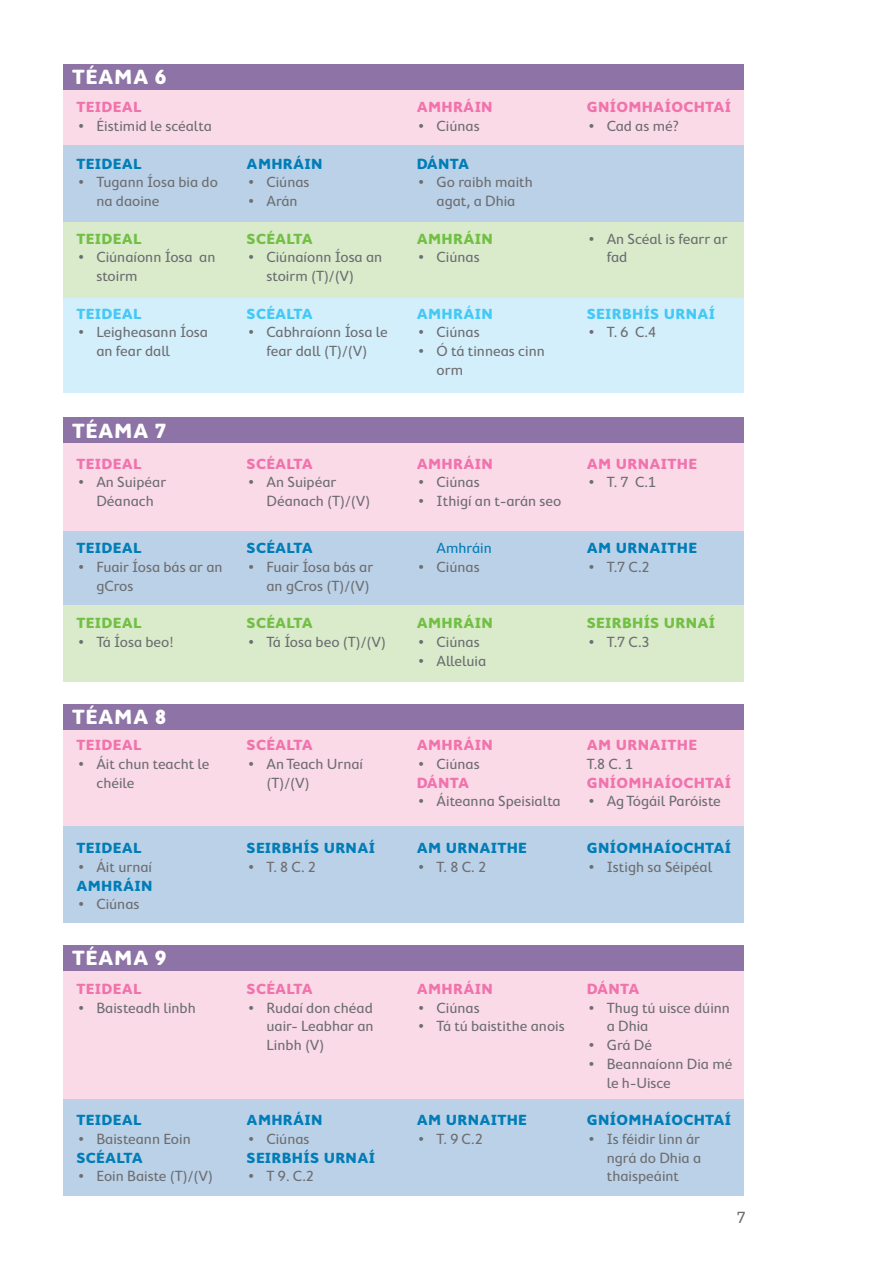
<style>
.page{position:relative;width:893px;height:1263px;background:#fff}
.page>*{position:absolute;margin:0;border:0;box-sizing:border-box;transform-origin:0 0}
.t1{font:700 21px "Cambridge Round";letter-spacing:.025em;color:#fff}
.t2{font:16.5px "Cambridge Round";color:#6d6e71}
.t3{font:15px/18.8px "Cambridge Round";color:#6d6e71}
.t4{font:700 15px "Cambridge Round";letter-spacing:.02em;color:#007db7}
.t5{font:700 15px "Cambridge Round";letter-spacing:.02em;color:#f173ac}
.t6{font:700 15px "Cambridge Round";letter-spacing:.02em;color:#72bf44}
.t7{font:700 15px "Cambridge Round";letter-spacing:.02em;color:#44c8f5}
.t8{font:15px "Cambridge Round";color:#007db7}
</style>
<div class="page">
<div style="left:64px;top:89px;width:680px;height:57px;background:#fbdae8"></div>
<div style="left:64px;top:443px;width:680px;height:88px;background:#fbdae8"></div>
<div style="left:64px;top:729px;width:680px;height:97px;background:#fbdae8"></div>
<div style="left:64px;top:971px;width:680px;height:127px;background:#fbdae8"></div>
<div style="left:64px;top:146px;width:680px;height:76px;background:#bbd1e7"></div>
<div style="left:64px;top:531px;width:680px;height:74px;background:#bbd1e7"></div>
<div style="left:64px;top:826px;width:680px;height:97px;background:#bbd1e7"></div>
<div style="left:64px;top:1098px;width:680px;height:97px;background:#bbd1e7"></div>
<div style="left:64px;top:222px;width:680px;height:76px;background:#d9ebcb"></div>
<div style="left:64px;top:605px;width:680px;height:76px;background:#d9ebcb"></div>
<div style="left:64px;top:298px;width:680px;height:95px;background:#d4effc"></div>
<div style="left:64px;top:64px;width:680px;height:25px;background:#8d73a6"></div>
<div style="left:64px;top:418px;width:680px;height:25px;background:#8d73a6"></div>
<div style="left:64px;top:704px;width:680px;height:25px;background:#8d73a6"></div>
<div style="left:64px;top:945px;width:680px;height:26px;background:#8d73a6"></div>
<h1 class="t1" style="left:72px;top:65px;width:96px">TÉAMA 6</h1>
<p class="t5" style="left:77px;top:99px;width:67px">TEIDEAL</p>
<p class="t3" style="left:78px;top:117px;width:135px">• Éistimid le scéalta</p>
<p class="t4" style="left:77px;top:155px;width:67px">TEIDEAL</p>
<p class="t3" style="left:96px;top:173px;width:123px;text-indent:-18px">• Tugann Íosa bia do na daoine</p>
<p class="t6" style="left:77px;top:230px;width:67px">TEIDEAL</p>
<p class="t3" style="left:96px;top:248px;width:121px;text-indent:-18px">• Ciúnaíonn Íosa an stoirm</p>
<p class="t7" style="left:77px;top:305px;width:67px">TEIDEAL</p>
<p class="t3" style="left:96px;top:323px;width:113px;text-indent:-18px">• Leigheasann Íosa an fear dall</p>
<h1 class="t1" style="left:72px;top:418px;width:96px">TÉAMA 7</h1>
<p class="t5" style="left:77px;top:455px;width:67px">TEIDEAL</p>
<p class="t3" style="left:78px;top:473px;width:89px;text-align:center">• An Suipéar<br>Déanach</p>
<p class="t4" style="left:77px;top:539px;width:67px">TEIDEAL</p>
<p class="t3" style="left:96px;top:557px;width:128px;text-indent:-18px">• Fuair Íosa bás ar an gCros</p>
<p class="t6" style="left:77px;top:614px;width:67px">TEIDEAL</p>
<p class="t3" style="left:78px;top:632px;width:97px">• Tá Íosa beo!</p>
<h1 class="t1" style="left:72px;top:705px;width:96px">TÉAMA 8</h1>
<p class="t5" style="left:77px;top:736px;width:67px">TEIDEAL</p>
<p class="t3" style="left:96px;top:754px;width:115px;text-indent:-18px">• Áit chun teacht le chéile</p>
<p class="t4" style="left:77px;top:839px;width:67px">TEIDEAL</p>
<p class="t3" style="left:78px;top:857px;width:75px">• Áit urnaí</p>
<p class="t4" style="left:77px;top:877px;width:77px">AMHRÁIN</p>
<p class="t3" style="left:78px;top:895px;width:63px">• Ciúnas</p>
<h1 class="t1" style="left:72px;top:946px;width:96px">TÉAMA 9</h1>
<p class="t5" style="left:77px;top:980px;width:67px">TEIDEAL</p>
<p class="t3" style="left:78px;top:998px;width:119px">• Baisteadh linbh</p>
<p class="t4" style="left:77px;top:1111px;width:67px">TEIDEAL</p>
<p class="t3" style="left:78px;top:1129px;width:114px">• Baisteann Eoin</p>
<p class="t4" style="left:77px;top:1149px;width:68px">SCÉALTA</p>
<p class="t3" style="left:78px;top:1167px;width:136px">• Eoin Baiste (T)/(V)</p>
<p class="t4" style="left:247px;top:155px;width:77px">AMHRÁIN</p>
<p class="t3" style="left:248px;top:173px;width:63px">• Ciúnas</p>
<p class="t3" style="left:248px;top:192px;width:51px">• Arán</p>
<p class="t6" style="left:247px;top:230px;width:68px">SCÉALTA</p>
<p class="t3" style="left:266px;top:248px;width:117px;text-indent:-18px">• Ciúnaíonn Íosa an stoirm (T)/(V)</p>
<p class="t7" style="left:247px;top:305px;width:68px">SCÉALTA</p>
<p class="t3" style="left:248px;top:323px;width:141px;text-align:center">• Cabhraíonn Íosa le fear dall (T)/(V)</p>
<p class="t5" style="left:247px;top:455px;width:68px">SCÉALTA</p>
<p class="t3" style="left:266px;top:473px;width:105px;text-indent:-18px">• An Suipéar<br>Déanach (T)/(V)</p>
<p class="t4" style="left:247px;top:539px;width:68px">SCÉALTA</p>
<p class="t3" style="left:248px;top:557px;width:126px;text-align:right">• Fuair Íosa bás ar an gCros (T)/(V)</p>
<p class="t6" style="left:247px;top:614px;width:68px">SCÉALTA</p>
<p class="t3" style="left:248px;top:632px;width:139px">• Tá Íosa beo (T)/(V)</p>
<p class="t5" style="left:247px;top:736px;width:68px">SCÉALTA</p>
<p class="t3" style="left:266px;top:754px;width:98px;text-indent:-18px">• An Teach Urnaí (T)/(V)</p>
<p class="t4" style="left:247px;top:839px;width:130px">SEIRBHÍS URNAÍ</p>
<p class="t3" style="left:248px;top:857px;width:69px">• T. 8 C. 2</p>
<p class="t5" style="left:247px;top:980px;width:68px">SCÉALTA</p>
<p class="t3" style="left:266px;top:998px;width:109px;text-align:justify;text-indent:-18px">• Rudaí don chéad uair- Leabhar an Linbh (V)</p>
<p class="t4" style="left:247px;top:1111px;width:77px">AMHRÁIN</p>
<p class="t3" style="left:248px;top:1129px;width:63px">• Ciúnas</p>
<p class="t4" style="left:247px;top:1149px;width:130px">SEIRBHÍS URNAÍ</p>
<p class="t3" style="left:248px;top:1167px;width:67px">• T 9. C.2</p>
<p class="t5" style="left:417px;top:99px;width:77px">AMHRÁIN</p>
<p class="t3" style="left:419px;top:117px;width:63px">• Ciúnas</p>
<p class="t4" style="left:417px;top:155px;width:54px">DÁNTA</p>
<p class="t3" style="left:419px;top:173px;width:116px;text-align:center">• Go raibh maith agat, a Dhia</p>
<p class="t6" style="left:417px;top:230px;width:77px">AMHRÁIN</p>
<p class="t3" style="left:419px;top:248px;width:63px">• Ciúnas</p>
<p class="t7" style="left:417px;top:305px;width:77px">AMHRÁIN</p>
<p class="t3" style="left:419px;top:323px;width:63px">• Ciúnas</p>
<p class="t3" style="left:437px;top:342px;width:110px;text-indent:-18px">• Ó tá tinneas cinn orm</p>
<p class="t5" style="left:587px;top:99px;width:146px">GNÍOMHAÍOCHTAÍ</p>
<p class="t3" style="left:589px;top:117px;width:92px">• Cad as mé?</p>
<p class="t3" style="left:607px;top:229px;width:122px;text-indent:-18px">• An Scéal is fearr ar fad</p>
<p class="t7" style="left:587px;top:305px;width:130px">SEIRBHÍS URNAÍ</p>
<p class="t3" style="left:589px;top:323px;width:69px">• T. 6 C.4</p>
<p class="t5" style="left:417px;top:455px;width:77px">AMHRÁIN</p>
<p class="t3" style="left:419px;top:473px;width:63px">• Ciúnas</p>
<p class="t3" style="left:419px;top:492px;width:144px">• Ithigí an t-arán seo</p>
<p class="t8" style="left:437px;top:539px;width:57px">Amhráin</p>
<p class="t3" style="left:419px;top:557px;width:63px">• Ciúnas</p>
<p class="t6" style="left:417px;top:614px;width:77px">AMHRÁIN</p>
<p class="t3" style="left:419px;top:632px;width:63px">• Ciúnas</p>
<p class="t3" style="left:419px;top:651px;width:69px">• Alleluia</p>
<p class="t5" style="left:587px;top:455px;width:112px">AM URNAITHE</p>
<p class="t3" style="left:589px;top:473px;width:69px">• T. 7 C.1</p>
<p class="t4" style="left:587px;top:539px;width:112px">AM URNAITHE</p>
<p class="t3" style="left:589px;top:557px;width:62px">• T.7 C.2</p>
<p class="t6" style="left:587px;top:614px;width:130px">SEIRBHÍS URNAÍ</p>
<p class="t3" style="left:589px;top:632px;width:62px">• T.7 C.3</p>
<p class="t5" style="left:417px;top:736px;width:77px">AMHRÁIN</p>
<p class="t3" style="left:419px;top:754px;width:63px">• Ciúnas</p>
<p class="t5" style="left:417px;top:774px;width:54px">DÁNTA</p>
<p class="t3" style="left:419px;top:792px;width:144px">• Áiteanna Speisialta</p>
<p class="t4" style="left:417px;top:839px;width:112px">AM URNAITHE</p>
<p class="t3" style="left:419px;top:857px;width:69px">• T. 8 C. 2</p>
<p class="t5" style="left:587px;top:736px;width:112px">AM URNAITHE</p>
<p class="t3" style="left:587px;top:754px;width:48px">T.8 C. 1</p>
<p class="t5" style="left:587px;top:774px;width:146px">GNÍOMHAÍOCHTAÍ</p>
<p class="t3" style="left:589px;top:792px;width:134px">• Ag Tógáil Paróiste</p>
<p class="t4" style="left:587px;top:839px;width:146px">GNÍOMHAÍOCHTAÍ</p>
<p class="t3" style="left:589px;top:857px;width:125px">• Istigh sa Séipéal</p>
<p class="t5" style="left:417px;top:980px;width:77px">AMHRÁIN</p>
<p class="t3" style="left:419px;top:998px;width:63px">• Ciúnas</p>
<p class="t3" style="left:419px;top:1017px;width:148px">• Tá tú baistithe anois</p>
<p class="t4" style="left:417px;top:1111px;width:112px">AM URNAITHE</p>
<p class="t3" style="left:419px;top:1129px;width:66px">• T. 9 C.2</p>
<p class="t5" style="left:587px;top:980px;width:54px">DÁNTA</p>
<p class="t3" style="left:607px;top:998px;width:125px;text-indent:-18px">• Thug tú uisce dúinn a Dhia</p>
<p class="t3" style="left:589px;top:1035px;width:65px">• Grá Dé</p>
<p class="t3" style="left:607px;top:1054px;width:127px;text-indent:-18px">• Beannaíonn Dia mé le h-Uisce</p>
<p class="t4" style="left:587px;top:1111px;width:146px">GNÍOMHAÍOCHTAÍ</p>
<p class="t3" style="left:607px;top:1129px;width:96px;text-align:justify;text-indent:-18px">• Is féidir linn ár ngrá do Dhia a thaispeáint</p>
<p class="t2" style="left:737px;top:1208px;width:10px">7</p>
</div>
